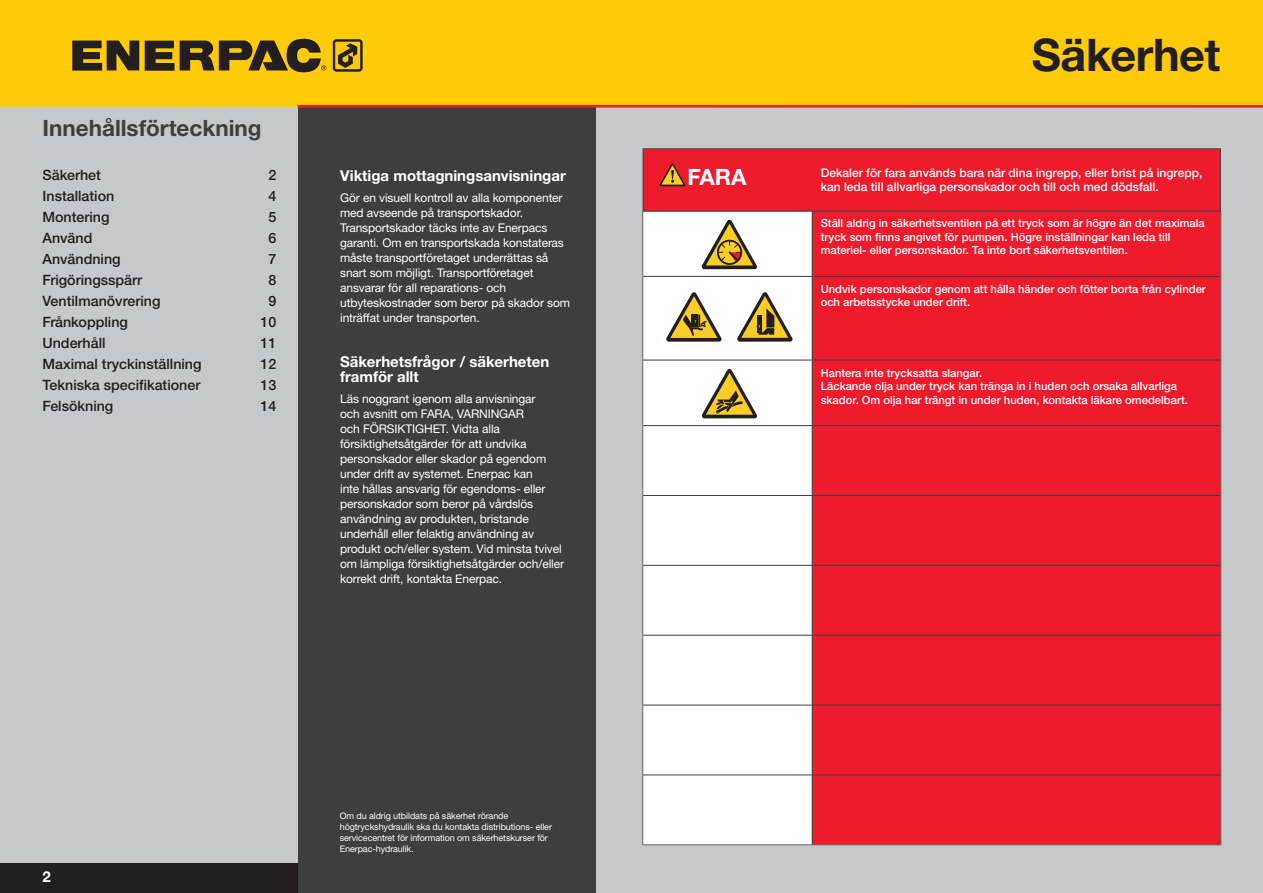
<style>
.page{position:relative;width:1263px;height:893px;background:#c7c8ca}
.page>*{position:absolute;margin:0;border:0;box-sizing:border-box;transform-origin:0 0}
.t1{font:700 45px "Helvetica Neue LTW1 G";letter-spacing:-.01em;color:#231f20}
.t2{font:700 22.5px "Helvetica Neue LTW1 G";color:#3e3e3f}
.t3{font:700 22.5px "Helvetica Neue LTW1 G";color:#fff}
.t4{font:700 15px/15px "Helvetica Neue LTW1 G";color:#fff}
.t5{font:500 14.25px "Helvetica Neue LTW1 G";color:#231f20}
.t6{font:12px/15px "Helvetica Neue LTW1 G";letter-spacing:-.01em;color:#fff}
.t7{font:500 12px/14.4px "Helvetica Neue LTW1 G";color:#fff}
.t8{font:500 11.25px/13.5px "Helvetica Neue LTW1 G";color:#fff}
.t9{font:9px/10.8px "Helvetica Neue LTW1 G";letter-spacing:-.01em;color:#fff}
</style>
<div class="page">
<div style="left:0;top:0;width:1263px;height:106px;background:#feca0a"></div>
<div style="left:643px;top:211px;width:169px;height:633px;background:#fff"></div>
<div style="left:813px;top:211px;width:407px;height:633px;background:#ee1b2d"></div>
<hr style="left:642px;top:210px;width:170px;height:1px;background:#636366">
<hr style="left:642px;top:211px;width:1px;height:65px;background:#636366">
<hr style="left:1220px;top:211px;width:1px;height:65px;background:#636366">
<hr style="left:642px;top:276px;width:1px;height:84px;background:#636366">
<hr style="left:1220px;top:276px;width:1px;height:84px;background:#636366">
<hr style="left:642px;top:360px;width:1px;height:66px;background:#636366">
<hr style="left:1220px;top:360px;width:1px;height:66px;background:#636366">
<hr style="left:642px;top:426px;width:1px;height:69px;background:#636366">
<hr style="left:1220px;top:426px;width:1px;height:69px;background:#636366">
<hr style="left:642px;top:495px;width:1px;height:70px;background:#636366">
<hr style="left:1220px;top:495px;width:1px;height:70px;background:#636366">
<hr style="left:642px;top:565px;width:1px;height:70px;background:#636366">
<hr style="left:1220px;top:565px;width:1px;height:70px;background:#636366">
<hr style="left:642px;top:635px;width:1px;height:70px;background:#636366">
<hr style="left:1220px;top:635px;width:1px;height:70px;background:#636366">
<hr style="left:642px;top:705px;width:1px;height:70px;background:#636366">
<hr style="left:1220px;top:705px;width:1px;height:70px;background:#636366">
<hr style="left:642px;top:775px;width:1px;height:69px;background:#636366">
<hr style="left:1220px;top:775px;width:1px;height:69px;background:#636366">
<hr style="left:642px;top:844px;width:170px;height:1px;background:#636366">
<hr style="left:812px;top:844px;width:409px;height:1px;background:#636366">
<hr style="left:812px;top:211px;width:1px;height:65px;background:#3e3e3f">
<hr style="left:643px;top:276px;width:169px;height:1px;background:#3e3e3f">
<hr style="left:812px;top:276px;width:408px;height:1px;background:#3e3e3f">
<hr style="left:812px;top:277px;width:1px;height:83px;background:#3e3e3f">
<hr style="left:643px;top:360px;width:169px;height:1px;background:#3e3e3f">
<hr style="left:812px;top:360px;width:408px;height:1px;background:#3e3e3f">
<hr style="left:812px;top:360px;width:1px;height:65px;background:#3e3e3f">
<hr style="left:643px;top:425px;width:169px;height:1px;background:#3e3e3f">
<hr style="left:812px;top:425px;width:408px;height:1px;background:#3e3e3f">
<hr style="left:812px;top:426px;width:1px;height:69px;background:#3e3e3f">
<hr style="left:643px;top:495px;width:169px;height:1px;background:#3e3e3f">
<hr style="left:812px;top:495px;width:408px;height:1px;background:#3e3e3f">
<hr style="left:812px;top:496px;width:1px;height:69px;background:#3e3e3f">
<hr style="left:643px;top:565px;width:169px;height:1px;background:#3e3e3f">
<hr style="left:812px;top:565px;width:408px;height:1px;background:#3e3e3f">
<hr style="left:812px;top:566px;width:1px;height:69px;background:#3e3e3f">
<hr style="left:643px;top:635px;width:169px;height:1px;background:#3e3e3f">
<hr style="left:812px;top:635px;width:408px;height:1px;background:#3e3e3f">
<hr style="left:812px;top:636px;width:1px;height:69px;background:#3e3e3f">
<hr style="left:643px;top:705px;width:169px;height:1px;background:#3e3e3f">
<hr style="left:812px;top:705px;width:408px;height:1px;background:#3e3e3f">
<hr style="left:812px;top:705px;width:1px;height:70px;background:#3e3e3f">
<hr style="left:643px;top:775px;width:169px;height:1px;background:#3e3e3f">
<hr style="left:812px;top:775px;width:408px;height:1px;background:#3e3e3f">
<hr style="left:812px;top:775px;width:1px;height:69px;background:#3e3e3f">
<svg style="left:702px;top:220px;width:55px;height:49px"></svg>
<svg style="left:666px;top:292px;width:55px;height:50px"></svg>
<svg style="left:737px;top:292px;width:55px;height:50px"></svg>
<svg style="left:702px;top:369px;width:55px;height:49px"></svg>
<div style="left:643px;top:148px;width:578px;height:63px;background:#ee1b2d;border:1px solid #3e3e3f"></div>
<div style="left:0;top:863px;width:298px;height:30px;background:#231f20"></div>
<div style="left:298px;top:106px;width:297px;height:757px;background:#3e3e3f"></div>
<div style="left:298px;top:149px;width:297px;height:744px;background:#3e3e3f"></div>
<hr style="left:298px;top:105px;width:965px;height:3px;background:#ee1d23">
<svg style="left:333px;top:39px;width:30px;height:33px"></svg>
<svg style="left:72px;top:41px;width:67px;height:30px"></svg>
<svg style="left:145px;top:39px;width:181px;height:33px"></svg>
<svg style="left:659px;top:163px;width:27px;height:24px"></svg>
<p class="t2" style="left:43px;top:114px;width:221px">Innehållsförteckning</p>
<p class="t5" style="left:43px;top:167px;width:60px">Säkerhet</p>
<p class="t5" style="left:268px;top:167px;width:9px">2</p>
<p class="t5" style="left:43px;top:188px;width:73px">Installation</p>
<p class="t5" style="left:268px;top:188px;width:9px">4</p>
<p class="t5" style="left:43px;top:209px;width:68px">Montering</p>
<p class="t5" style="left:268px;top:209px;width:9px">5</p>
<p class="t5" style="left:43px;top:230px;width:51px">Använd</p>
<p class="t5" style="left:268px;top:230px;width:9px">6</p>
<p class="t5" style="left:43px;top:251px;width:80px">Användning</p>
<p class="t5" style="left:268px;top:251px;width:9px">7</p>
<p class="t5" style="left:43px;top:272px;width:101px">Frigöringsspärr</p>
<p class="t5" style="left:268px;top:272px;width:9px">8</p>
<p class="t5" style="left:43px;top:293px;width:120px">Ventilmanövrering</p>
<p class="t5" style="left:268px;top:293px;width:9px">9</p>
<p class="t5" style="left:43px;top:314px;width:87px">Frånkoppling</p>
<p class="t5" style="left:261px;top:314px;width:17px">10</p>
<p class="t5" style="left:43px;top:335px;width:65px">Underhåll</p>
<p class="t5" style="left:261px;top:335px;width:17px">11</p>
<p class="t5" style="left:43px;top:356px;width:161px">Maximal tryckinställning</p>
<p class="t5" style="left:261px;top:356px;width:17px">12</p>
<p class="t5" style="left:43px;top:377px;width:159px">Tekniska specifikationer</p>
<p class="t5" style="left:261px;top:377px;width:17px">13</p>
<p class="t5" style="left:43px;top:398px;width:72px">Felsökning</p>
<p class="t5" style="left:261px;top:398px;width:17px">14</p>
<p class="t4" style="left:340px;top:168px;width:227px">Viktiga mottagningsanvisningar</p>
<p class="t6" style="left:340px;top:190px;width:231px">Gör en visuell kontroll av alla komponenter med avseende på transportskador.<br>Transportskador täcks inte av Enerpacs garanti. Om en transportskada konstateras måste transportföretaget underrättas så snart som möjligt. Transportföretaget ansvarar för all reparations- och utbyteskostnader som beror på skador som inträffat under transporten.</p>
<p class="t4" style="left:340px;top:354px;width:211px">Säkerhetsfrågor / säkerheten framför allt</p>
<p class="t6" style="left:340px;top:391px;width:225px">Läs noggrant igenom alla anvisningar<br>och avsnitt om FARA, VARNINGAR<br>och FÖRSIKTIGHET. Vidta alla försiktighetsåtgärder för att undvika personskador eller skador på egendom under drift av systemet. Enerpac kan<br>inte hållas ansvarig för egendoms- eller personskador som beror på vårdslös användning av produkten, bristande underhåll eller felaktig användning av produkt och/eller system. Vid minsta tvivel om lämpliga försiktighetsåtgärder och/eller korrekt drift, kontakta Enerpac.</p>
<p class="t4" style="left:43px;top:869px;width:10px">2</p>
<p class="t9" style="left:340px;top:811px;width:214px">Om du aldrig utbildats på säkerhet rörande högtryckshydraulik ska du kontakta distributions- eller servicecentret för information om säkerhetskurser för Enerpac-hydraulik.</p>
<p class="t3" style="left:687px;top:163px;width:61px">FARA</p>
<p class="t1" style="left:1032px;top:28px;width:190px">Säkerhet</p>
<p class="t7" style="left:821px;top:165px;width:383px">Dekaler för fara används bara när dina ingrepp, eller brist på ingrepp, kan leda till allvarliga personskador och till och med dödsfall.</p>
<p class="t8" style="left:821px;top:217px;width:386px">Ställ aldrig in säkerhetsventilen på ett tryck som är högre än det maximala tryck som finns angivet för pumpen. Högre inställningar kan leda till materiel- eller personskador. Ta inte bort säkerhetsventilen.</p>
<p class="t8" style="left:821px;top:282px;width:387px">Undvik personskador genom att hålla händer och fötter borta från cylinder och arbetsstycke under drift.</p>
<p class="t8" style="left:821px;top:366px;width:163px">Hantera inte trycksatta slangar.</p>
<p class="t8" style="left:821px;top:379px;width:369px">Läckande olja under tryck kan tränga in i huden och orsaka allvarliga skador. Om olja har trängt in under huden, kontakta läkare omedelbart.</p>
</div>
